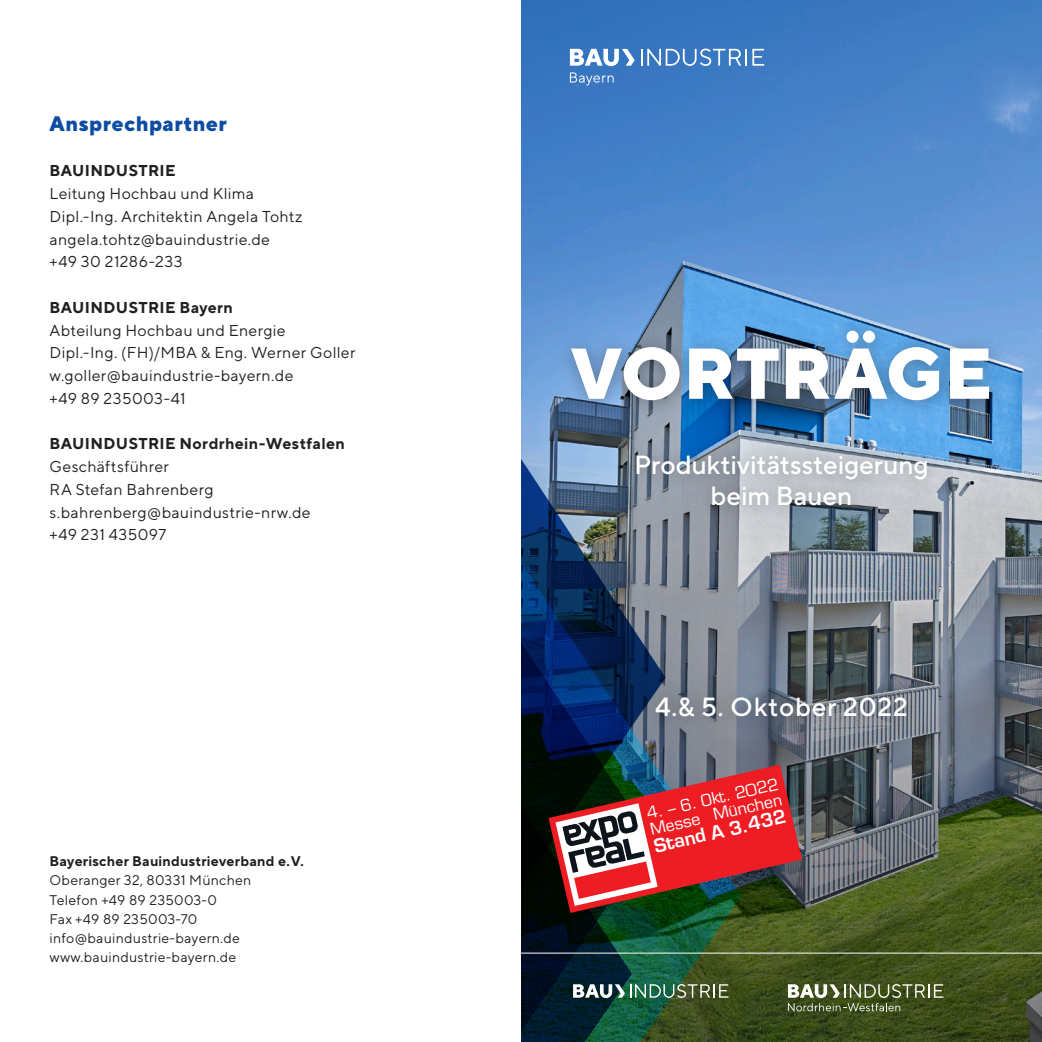
<style>
.page{position:relative;width:1042px;height:1042px;background:#fff}
.page>*{position:absolute;margin:0;border:0;box-sizing:border-box;transform-origin:0 0}
.Absatzformat_1{font:800 71.75px "TT Norms Pro";letter-spacing:.015em;color:#fff}
.Absatzformat_2{font:500 26.25px/31.5px "TT Norms Pro";color:#fff;text-align:center}
.Absatzformat_2-2{font:500 26.25px "TT Norms Pro";letter-spacing:.03em;color:#fff}
.Lauftext{font:800 21px "TT Norms Pro";letter-spacing:.02em;color:#0d4da1}
.t1{font:600 18.38px "Eurostile LT Std";color:#fff}
.t2{font:15.92px/15.9px "Eurostile LT Std";color:#fff}
.Lauftext-2{font:15.75px/22.8px "TT Norms Pro";letter-spacing:.025em;color:#231f20}
.t3{font:14px "TT Norms Pro";letter-spacing:.02em;color:#231f20}
.t4{font:700 14px "TT Norms Pro";letter-spacing:.02em;color:#231f20}
.s1{font-weight:700}
</style>
<div class="page">
<svg style="left:741px;top:538px;width:301px;height:504px;background:#4e5b3f"></svg>
<svg style="left:521px;top:0;width:521px;height:538px;background:#4f88cb"></svg>
<svg style="left:652px;top:288px;width:89px;height:754px;background:#436755"></svg>
<svg style="left:632px;top:288px;width:20px;height:754px;background:#286a66"></svg>
<svg style="left:521px;top:288px;width:111px;height:754px;background:#1b3c5a"></svg>
<svg style="left:641px;top:49px;width:123px;height:17px"></svg>
<svg style="left:570px;top:72px;width:44px;height:14px"></svg>
<svg style="left:570px;top:49px;width:65px;height:17px"></svg>
<div style="left:556px;top:316px;width:450px;height:417px;background:#231f20;opacity:.35"></div>
<hr style="left:506px;top:952px;width:536px;height:1px;background:#fff">
<svg style="left:573px;top:984px;width:155px;height:14px"></svg>
<svg style="left:788px;top:984px;width:155px;height:27px;background:#69764e"></svg>
<svg style="left:548px;top:764px;width:254px;height:149px;background:#923e3c"></svg>
<p class="Lauftext" style="left:50px;top:110px;width:179px">Ansprechpartner</p>
<p class="Lauftext-2" style="left:50px;top:159px;width:254px"><span class="s1">BAUINDUSTRIE<br></span>Leitung Hochbau und Klima<br>Dipl.-Ing. Architektin Angela Tohtz angela.tohtz@bauindustrie.de<br>+49 30 21286-233</p>
<p class="Lauftext-2" style="left:50px;top:295px;width:307px"><span class="s1">BAUINDUSTRIE Bayern<br></span>Abteilung Hochbau und Energie<br>Dipl.-Ing. (FH)/MBA &amp; Eng. Werner Goller w.goller@bauindustrie-bayern.de<br>+49 89 235003-41</p>
<p class="Lauftext-2" style="left:50px;top:432px;width:297px"><span class="s1">BAUINDUSTRIE Nordrhein-Westfalen<br></span>Geschäftsführer<br>RA Stefan Bahrenberg s.bahrenberg@bauindustrie-nrw.de<br>+49 231 435097</p>
<p class="t4" style="left:50px;top:852px;width:256px">Bayerischer Bauindustrieverband e.V.</p>
<p class="t3" style="left:50px;top:871px;width:203px">Oberanger 32, 80331 München</p>
<p class="t3" style="left:50px;top:890px;width:169px">Telefon +49 89 235003-0</p>
<p class="t3" style="left:50px;top:910px;width:149px">Fax +49 89 235003-70</p>
<p class="t3" style="left:50px;top:929px;width:192px">info@bauindustrie-bayern.de</p>
<p class="t3" style="left:50px;top:948px;width:188px">www.bauindustrie-bayern.de</p>
<p class="Absatzformat_1" style="left:571px;top:326px;width:422px">VORTRÄGE</p>
<p class="Absatzformat_2" style="left:634px;top:448px;width:296px">Produktivitätssteigerung beim Bauen</p>
<p class="Absatzformat_2-2" style="left:655px;top:689px;width:254px">4.&amp; 5. Oktober 2022</p>
<p class="t2" style="left:645px;top:806px;width:136px;rotate:-13deg">4. – 6. Okt. 2022<br>Messe München</p>
<p class="t1" style="left:652px;top:835px;width:136px;rotate:-13deg">Stand A 3.432</p>
</div>
